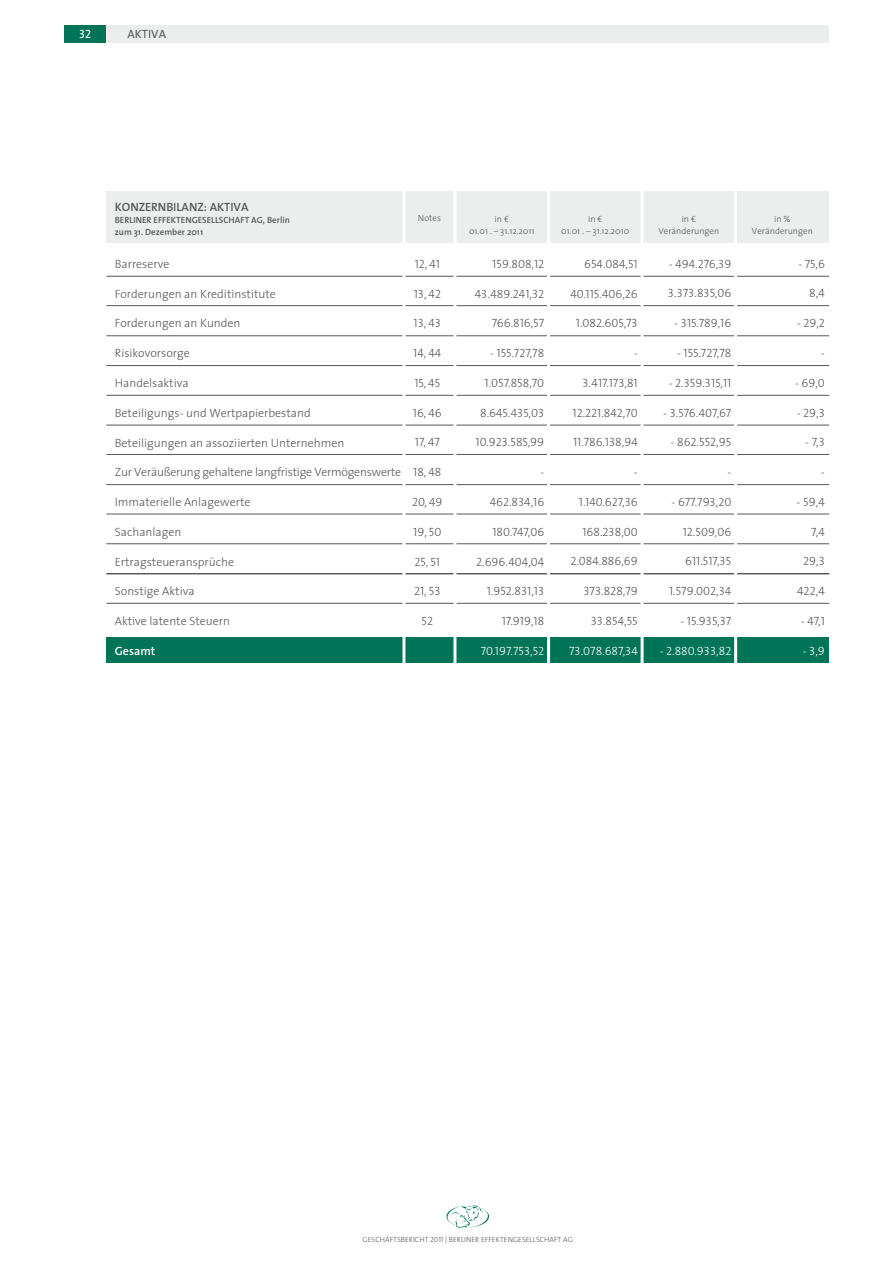
<style>
.page{position:relative;width:893px;height:1263px;background:#fff}
.page>*{position:absolute;margin:0;border:0;box-sizing:border-box;transform-origin:0 0}
.t1{font:12px "The Sans Light Caps";color:#58585a}
.t2{font:300 12px "The Sans";color:#58585a}
.t3{font:300 12px "The Sans";letter-spacing:-.02em;color:#58585a}
.t4{font:12px "The Sans Light Caps";color:#fff}
.t5{font:600 12px "The Sans";color:#58585a}
.t6{font:12px "The Sans";color:#58585a}
.t7{font:600 12px "The Sans";color:#fff}
.t8{font:12px "The Sans Caps";color:#fff}
.t9{font:300 9px/12px "The Sans";color:#58585a;text-align:center}
.t10{font:600 9px "The Sans";color:#58585a}
.t11{font:300 7.5px "The Sans";color:#58585a}
.s1{font-family:"The Sans Light Caps";font-weight:400}
</style>
<div class="page">
<div style="left:64px;top:26px;width:42px;height:17px;background:#007456"></div>
<div style="left:106px;top:26px;width:723px;height:17px;background:#eceded"></div>
<svg style="left:446px;top:1205px;width:43px;height:24px"></svg>
<div style="left:106px;top:192px;width:723px;height:51px;background:#eceded"></div>
<div style="left:106px;top:637px;width:723px;height:26px;background:#007456"></div>
<hr style="left:106px;top:276px;width:723px;height:1px;background:#58585a">
<hr style="left:106px;top:305px;width:723px;height:1px;background:#58585a">
<hr style="left:106px;top:335px;width:723px;height:1px;background:#58585a">
<hr style="left:106px;top:365px;width:723px;height:1px;background:#58585a">
<hr style="left:106px;top:395px;width:723px;height:1px;background:#58585a">
<hr style="left:106px;top:425px;width:723px;height:1px;background:#58585a">
<hr style="left:106px;top:454px;width:723px;height:1px;background:#58585a">
<hr style="left:106px;top:484px;width:723px;height:1px;background:#58585a">
<hr style="left:106px;top:514px;width:723px;height:1px;background:#58585a">
<hr style="left:106px;top:543px;width:723px;height:1px;background:#58585a">
<hr style="left:106px;top:573px;width:723px;height:1px;background:#58585a">
<hr style="left:106px;top:603px;width:723px;height:1px;background:#58585a">
<hr style="left:106px;top:574px;width:723px;height:1px;background:#58585a">
<hr style="left:453px;top:167px;width:3px;height:1028px;background:#fff">
<hr style="left:402px;top:167px;width:3px;height:1059px;background:#fff">
<hr style="left:547px;top:167px;width:3px;height:1060px;background:#fff">
<hr style="left:641px;top:164px;width:3px;height:1060px;background:#fff">
<hr style="left:734px;top:165px;width:3px;height:1060px;background:#fff">
<p class="t8" style="left:79px;top:24px;width:14px">32</p>
<p class="t6" style="left:128px;top:24px;width:40px">Aktiva</p>
<p class="t5" style="left:115px;top:197px;width:135px">KonzernBilanz: aktiva</p>
<p class="t10" style="left:115px;top:212px;width:6px">BERLINER</p>
<p class="t10" style="left:154px;top:212px;width:29px">EFFEKTENGESELLSCHA</p>
<p class="t10" style="left:240px;top:212px;width:51px">FT AG, Berlin</p>
<p class="t10" style="left:115px;top:224px;width:90px">zum 31. Dezember 2011</p>
<p class="t9" style="left:469px;top:213px;width:67px">in €<br>01.01 . – 31.12.2011</p>
<p class="t9" style="left:418px;top:212px;width:25px">Notes</p>
<p class="t9" style="left:561px;top:213px;width:70px">in €<br>01.01 . – 31.12.2010</p>
<p class="t9" style="left:658px;top:213px;width:62px">in €<br>Veränderungen</p>
<p class="t9" style="left:752px;top:213px;width:62px">in %<br>Veränderungen</p>
<p class="t2" style="left:115px;top:254px;width:56px">Barreserve</p>
<p class="t2" style="left:115px;top:284px;width:163px">Forderungen an Kreditinstitute</p>
<p class="t2" style="left:115px;top:313px;width:127px">Forderungen an Kunden</p>
<p class="t2" style="left:115px;top:343px;width:76px">Risikovorsorge</p>
<p class="t2" style="left:115px;top:373px;width:75px">Handelsaktiva</p>
<p class="t2" style="left:115px;top:403px;width:197px">Beteiligungs- und Wertpapierbestand</p>
<p class="t2" style="left:115px;top:432px;width:231px">Beteiligungen an assoziierten Unternehmen</p>
<p class="t3" style="left:115px;top:462px;width:288px">Zur Veräußerung gehaltene langfristige Vermögenswerte</p>
<p class="t2" style="left:115px;top:492px;width:137px">Immaterielle Anlagewerte</p>
<p class="t2" style="left:115px;top:522px;width:68px">Sachanlagen</p>
<p class="t2" style="left:115px;top:552px;width:121px">Ertragsteueransprüche</p>
<p class="t2" style="left:115px;top:581px;width:81px">Sonstige Aktiva</p>
<p class="t2" style="left:115px;top:611px;width:117px">Aktive latente Steuern</p>
<p class="t7" style="left:115px;top:641px;width:42px">Gesamt</p>
<p class="t1" style="left:415px;top:254px;width:27px">12, 41</p>
<p class="t1" style="left:414px;top:284px;width:29px">13, 42</p>
<p class="t1" style="left:414px;top:313px;width:29px">13, 43</p>
<p class="t1" style="left:413px;top:343px;width:30px">14, 44</p>
<p class="t1" style="left:414px;top:373px;width:27px">15, 45</p>
<p class="t1" style="left:413px;top:403px;width:30px">16, 46</p>
<p class="t1" style="left:415px;top:432px;width:26px">17, 47</p>
<p class="t1" style="left:413px;top:462px;width:30px">18, 48</p>
<p class="t1" style="left:412px;top:492px;width:32px">20, 49</p>
<p class="t1" style="left:413px;top:522px;width:30px">19, 50</p>
<p class="t1" style="left:415px;top:551px;width:27px">25, 51</p>
<p class="t1" style="left:414px;top:581px;width:28px">21, 53</p>
<p class="t1" style="left:421px;top:611px;width:13px">52</p>
<p class="t1" style="left:492px;top:254px;width:54px">159.808,12</p>
<p class="t1" style="left:475px;top:284px;width:71px">43.489.241,32</p>
<p class="t1" style="left:492px;top:313px;width:54px">766.816,57</p>
<p class="t1" style="left:490px;top:343px;width:56px">- 155.727,78</p>
<p class="t1" style="left:484px;top:373px;width:61px">1.057.858,70</p>
<p class="t1" style="left:480px;top:403px;width:66px">8.645.435,03</p>
<p class="t1" style="left:476px;top:432px;width:70px">10.923.585,99</p>
<p class="t1" style="left:540px;top:462px;width:5px">-</p>
<p class="t1" style="left:490px;top:492px;width:56px">462.834,16</p>
<p class="t1" style="left:492px;top:522px;width:53px">180.747,06</p>
<p class="t1" style="left:476px;top:552px;width:70px">2.696.404,04</p>
<p class="t1" style="left:487px;top:581px;width:59px">1.952.831,13</p>
<p class="t1" style="left:502px;top:611px;width:44px">17.919,18</p>
<p class="t4" style="left:481px;top:641px;width:65px">70.197.753,52</p>
<p class="t1" style="left:584px;top:254px;width:55px">654.084,51</p>
<p class="t1" style="left:570px;top:284px;width:69px">40.115.406,26</p>
<p class="t1" style="left:576px;top:313px;width:63px">1.082.605,73</p>
<p class="t1" style="left:634px;top:343px;width:5px">-</p>
<p class="t1" style="left:582px;top:373px;width:57px">3.417.173,81</p>
<p class="t1" style="left:572px;top:403px;width:67px">12.221.842,70</p>
<p class="t1" style="left:573px;top:432px;width:66px">11.786.138,94</p>
<p class="t1" style="left:634px;top:462px;width:5px">-</p>
<p class="t1" style="left:579px;top:492px;width:60px">1.140.627,36</p>
<p class="t1" style="left:582px;top:522px;width:57px">168.238,00</p>
<p class="t1" style="left:570px;top:551px;width:69px">2.084.886,69</p>
<p class="t1" style="left:583px;top:581px;width:56px">373.828,79</p>
<p class="t1" style="left:591px;top:611px;width:49px">33.854,55</p>
<p class="t4" style="left:569px;top:641px;width:70px">73.078.687,34</p>
<p class="t1" style="left:669px;top:254px;width:64px">- 494.276,39</p>
<p class="t1" style="left:668px;top:283px;width:65px">3.373.835,06</p>
<p class="t1" style="left:674px;top:313px;width:59px">- 315.789,16</p>
<p class="t1" style="left:677px;top:343px;width:56px">- 155.727,78</p>
<p class="t1" style="left:669px;top:373px;width:64px">- 2.359.315,11</p>
<p class="t1" style="left:663px;top:403px;width:70px">- 3.576.407,67</p>
<p class="t1" style="left:671px;top:432px;width:62px">- 862.552,95</p>
<p class="t1" style="left:727px;top:462px;width:5px">-</p>
<p class="t1" style="left:672px;top:492px;width:61px">- 677.793,20</p>
<p class="t1" style="left:683px;top:522px;width:50px">12.509,06</p>
<p class="t1" style="left:685px;top:551px;width:48px">611.517,35</p>
<p class="t1" style="left:669px;top:581px;width:64px">1.579.002,34</p>
<p class="t1" style="left:680px;top:611px;width:52px">- 15.935,37</p>
<p class="t4" style="left:660px;top:641px;width:73px">- 2.880.933,82</p>
<p class="t1" style="left:798px;top:254px;width:28px">- 75,6</p>
<p class="t1" style="left:809px;top:283px;width:17px">8,4</p>
<p class="t1" style="left:797px;top:313px;width:30px">- 29,2</p>
<p class="t1" style="left:821px;top:343px;width:5px">-</p>
<p class="t1" style="left:795px;top:373px;width:31px">- 69,0</p>
<p class="t1" style="left:797px;top:403px;width:30px">- 29,3</p>
<p class="t1" style="left:805px;top:432px;width:21px">- 7,3</p>
<p class="t1" style="left:821px;top:462px;width:5px">-</p>
<p class="t1" style="left:797px;top:492px;width:30px">- 59,4</p>
<p class="t1" style="left:811px;top:522px;width:15px">7,4</p>
<p class="t1" style="left:803px;top:551px;width:23px">29,3</p>
<p class="t1" style="left:797px;top:581px;width:29px">422,4</p>
<p class="t1" style="left:801px;top:611px;width:25px">- 47,1</p>
<p class="t4" style="left:803px;top:641px;width:24px">- 3,9</p>
<p class="t11" style="left:363px;top:1233px;width:212px">GESCHÄFTSBERICHT <span class="s1">2011</span> | BERLINER EFFEKTENGESELLSCHAFT AG</p>
</div>
